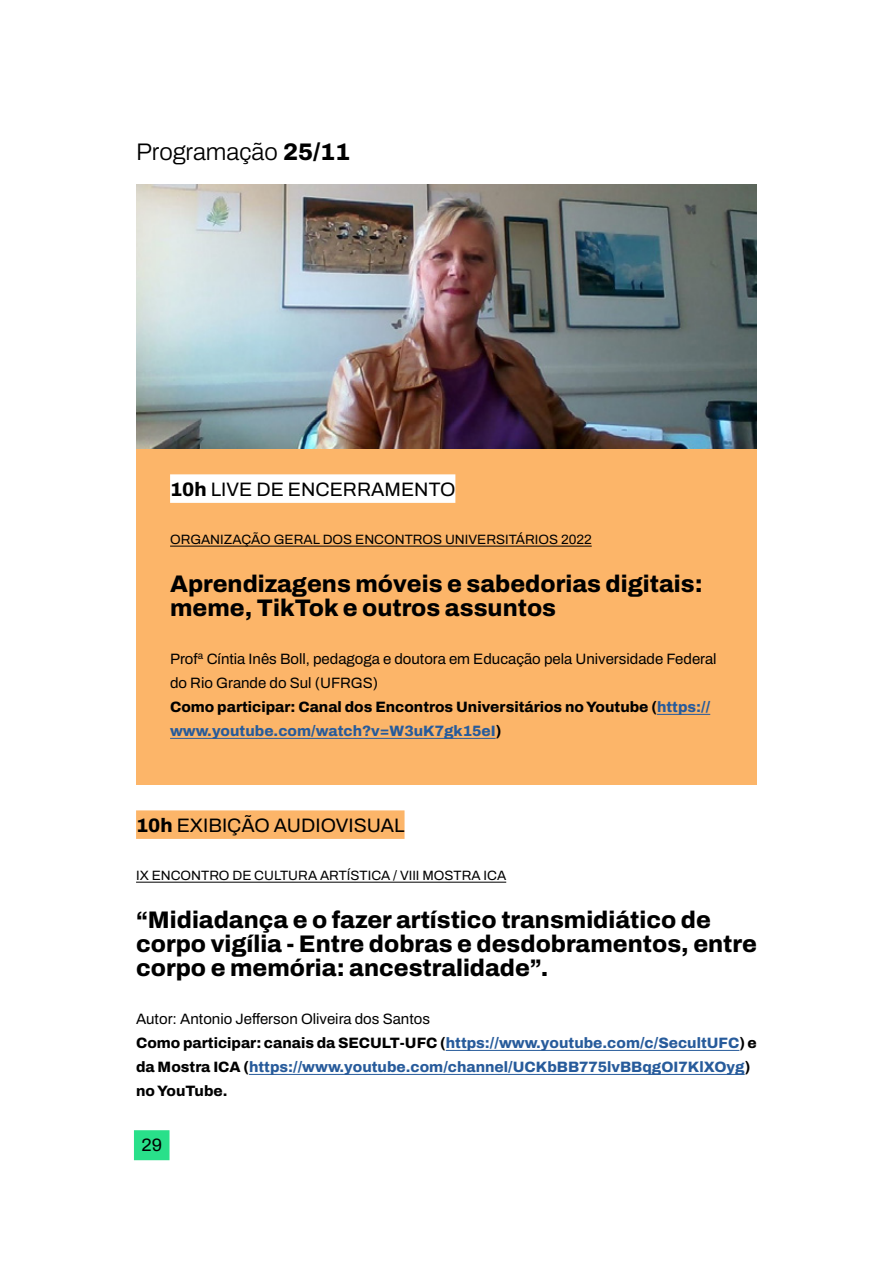
<style>
.page{position:relative;width:893px;height:1263px;background:#fff}
.page>*{position:absolute;margin:0;border:0;box-sizing:border-box;transform-origin:0 0}
.t1{font:800 24px/24px "Archivo";color:#000}
.t2{font:300 24px "Archivo";color:#000}
.t3{font:19.5px "Archivo";color:#000}
.t4{font:18px "Archivo";color:#000}
.t5{font:15px/24px "Archivo";color:#000}
.t6{font:800 15px/24px "Archivo";color:#275b9b}
.t7{font:13.5px "Archivo";color:#000}
.s1{font-weight:800}
.s2{font-weight:800;color:#275b9b}
.s3{font-weight:400;color:#000}
.s4{color:#000}
</style>
<div class="page">
<div style="left:134px;top:1130px;width:36px;height:30px;background:#29e08a"></div>
<div style="left:136px;top:810px;width:269px;height:29px;background:#fcb569"></div>
<hr style="left:136px;top:882px;width:370px;height:1px;background:#000">
<hr style="left:446px;top:1050px;width:293px;height:1px;background:#275b9b">
<hr style="left:249px;top:1074px;width:496px;height:1px;background:#275b9b">
<div style="left:136px;top:448px;width:621px;height:336px;background:#fcb569"></div>
<div style="left:170px;top:474px;width:285px;height:29px;background:#fff"></div>
<hr style="left:170px;top:546px;width:422px;height:1px;background:#000">
<hr style="left:657px;top:714px;width:53px;height:1px;background:#275b9b">
<hr style="left:170px;top:738px;width:326px;height:1px;background:#275b9b">
<img style="left:136px;top:184px;width:621px;height:264px">
<h1 class="t2" style="left:136px;top:134px;width:216px">Programação <span class="s1">25/11</span></h1>
<h2 class="t3" style="left:170px;top:475px;width:287px"><span class="s1">10h</span> LIVE DE ENCERRAMENTO</h2>
<p class="t7" style="left:170px;top:529px;width:423px">ORGANIZAÇÃO GERAL DOS ENCONTROS UNIVERSITÁRIOS 2022</p>
<h1 class="t1" style="left:170px;top:572px;width:534px">Aprendizagens móveis e sabedorias digitais: meme, TikTok e outros assuntos</h1>
<p class="t5" style="left:170px;top:647px;width:548px">Profª Cíntia Inês Boll, pedagoga e doutora em Educação pela Universidade Federal do Rio Grande do Sul (UFRGS)<br><span class="s1">Como participar: Canal dos Encontros Universitários no Youtube (</span><span class="s2">https:// www.youtube.com/watch?v=W3uK7gk15eI</span><span class="s1">)</span></p>
<h2 class="t3" style="left:136px;top:811px;width:270px"><span class="s1">10h</span> EXIBIÇÃO AUDIOVISUAL</h2>
<p class="t7" style="left:136px;top:865px;width:372px">IX ENCONTRO DE CULTURA ARTÍSTICA / VIII MOSTRA ICA</p>
<h1 class="t1" style="left:136px;top:908px;width:622px">“Midiadança e o fazer artístico transmidiático de corpo vigília - Entre dobras e desdobramentos, entre corpo e memória: ancestralidade”.</h1>
<p class="t6" style="left:136px;top:1007px;width:622px"><span class="s3">Autor: Antonio Jefferson Oliveira dos Santos<br></span><span class="s4">Como participar: canais da SECULT-UFC (</span>https://www.youtube.com/c/SecultUFC<span class="s4">) e da Mostra ICA (</span>https://www.youtube.com/channel/UCKbBB775lvBBqgOI7KlXOyg<span class="s4">) no YouTube.</span></p>
<p class="t4" style="left:141px;top:1131px;width:22px">29</p>
</div>
